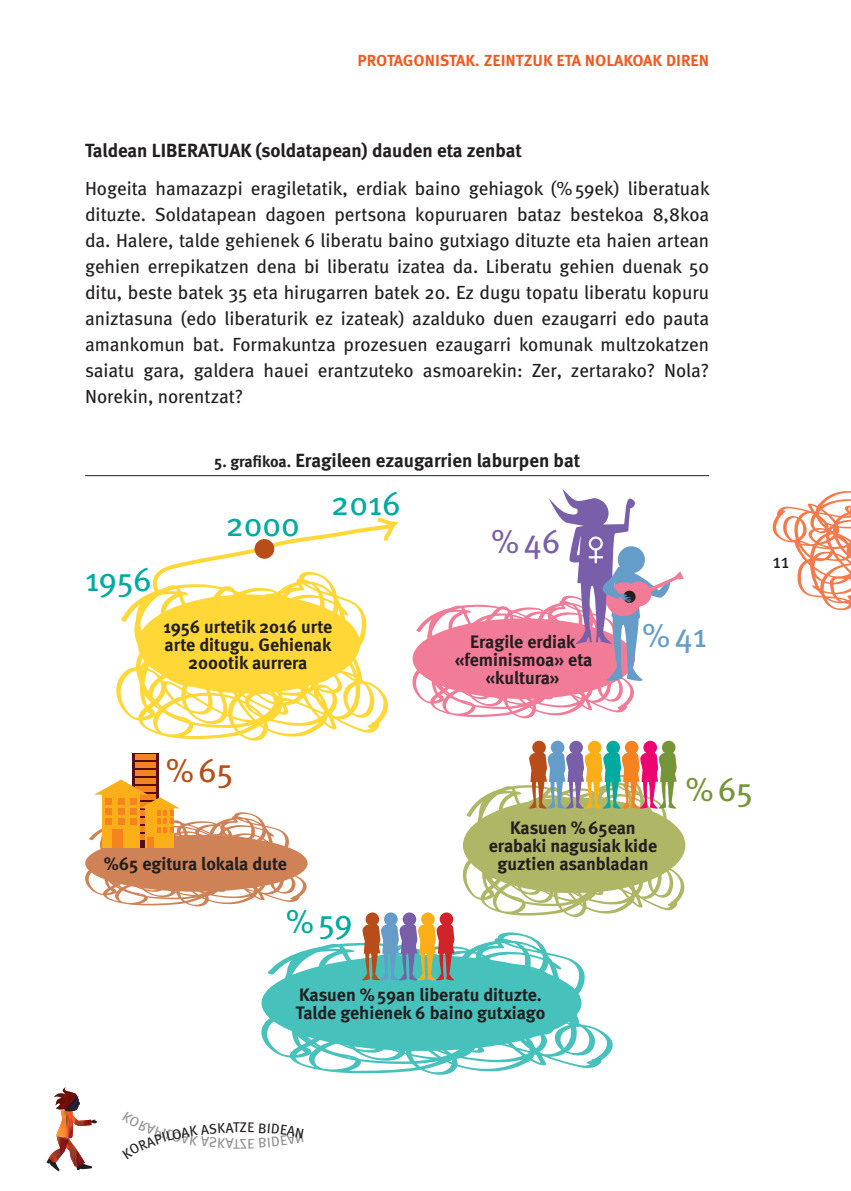
<style>
.page{position:relative;width:851px;height:1191px;background:#fff}
.page>*{position:absolute;margin:0;border:0;box-sizing:border-box;transform-origin:0 0}
.Izenburu00{font:33.2px "Meta";color:#00aaa0}
.Izenburu00-2{font:33.2px "Meta";color:#b94d19}
.Izenburu00-3{font:33.2px "Meta";color:#795fa9}
.Izenburu00-4{font:33.2px "Meta";color:#659cc8}
.Izenburu00-5{font:33.2px "Meta";color:#769539}
.t1{font:20px "Meta Book Caps";color:#231f20}
.Testua{font:19px/26px "Meta";color:#231f20;text-align:justify}
.Izenburu01{font:700 19px "Meta";color:#231f20}
.Grafiko_izenburua{font:700 19px "Meta";color:#231f20}
.Grafikoak_txt{font:700 18px/18px "Meta";color:#231f20;text-align:center}
.t2{font:16px "Meta Bold Caps";color:#f15921}
.t3{font:14px "Meta Book Caps";color:#231f20}
.s1{font-size:16px}
</style>
<div class="page">
<svg style="left:772px;top:491px;width:78px;height:119px"></svg>
<img style="left:46px;top:1087px;width:51px;height:84px">
<img style="left:70px;top:1113px;width:22px;height:13px">
<hr style="left:85px;top:475px;width:624px;height:1px;background:#231f20">
<svg style="left:116px;top:594px;width:272px;height:147px"></svg>
<div style="left:138px;top:594px;width:222px;height:99px;background:#ffd838;border-radius:50%"></div>
<svg style="left:148px;top:517px;width:251px;height:113px"></svg>
<div style="left:254px;top:539px;width:20px;height:20px;background:#b94d19;border-radius:50%"></div>
<div style="left:132px;top:752px;width:27px;height:95px;background:#570c18"></div>
<div style="left:136px;top:754px;width:20px;height:6px;background:#f58420"></div>
<div style="left:136px;top:762px;width:20px;height:6px;background:#f58420"></div>
<div style="left:136px;top:770px;width:20px;height:6px;background:#f58420"></div>
<div style="left:136px;top:778px;width:20px;height:5px;background:#f58420"></div>
<svg style="left:85px;top:779px;width:223px;height:127px"></svg>
<svg style="left:412px;top:488px;width:271px;height:230px"></svg>
<div style="left:532px;top:740px;width:14px;height:14px;background:#b94d19;border-radius:50%"></div>
<div style="left:550px;top:740px;width:14px;height:14px;background:#659cc8;border-radius:50%"></div>
<div style="left:569px;top:740px;width:14px;height:14px;background:#795fa9;border-radius:50%"></div>
<div style="left:587px;top:740px;width:14px;height:14px;background:#faaf18;border-radius:50%"></div>
<div style="left:606px;top:740px;width:14px;height:14px;background:#00aaa0;border-radius:50%"></div>
<div style="left:624px;top:740px;width:14px;height:14px;background:#f58420;border-radius:50%"></div>
<div style="left:643px;top:740px;width:14px;height:14px;background:#ec0570;border-radius:50%"></div>
<div style="left:661px;top:740px;width:14px;height:14px;background:#769539;border-radius:50%"></div>
<svg style="left:462px;top:752px;width:224px;height:165px"></svg>
<svg style="left:261px;top:932px;width:352px;height:142px"></svg>
<div style="left:261px;top:955px;width:320px;height:96px;background:#47c1bb;border-radius:50%"></div>
<div style="left:365px;top:912px;width:14px;height:14px;background:#b94d19;border-radius:50%"></div>
<div style="left:384px;top:912px;width:13px;height:14px;background:#659cc8;border-radius:50%"></div>
<div style="left:402px;top:912px;width:14px;height:14px;background:#795fa9;border-radius:50%"></div>
<div style="left:421px;top:912px;width:13px;height:14px;background:#faaf18;border-radius:50%"></div>
<div style="left:439px;top:912px;width:14px;height:14px;background:#d1232a;border-radius:50%"></div>
<svg style="left:361px;top:924px;width:94px;height:56px"></svg>
<p class="t2" style="left:357px;top:51px;width:353px">PROTAGONISTAK. ZEINTZUK ETA NOLAKOAK DIREN</p>
<p class="Izenburu01" style="left:85px;top:139px;width:438px">Taldean LIBERATUAK (soldatapean) dauden eta zenbat</p>
<p class="Testua" style="left:85px;top:175px;width:626px">Hogeita hamazazpi eragiletatik, erdiak baino gehiagok (%59ek) liberatuak dituzte. Soldatapean dagoen pertsona kopuruaren bataz bestekoa 8,8koa da. Halere, talde gehienek 6 liberatu baino gutxiago dituzte eta haien artean gehien errepikatzen dena bi liberatu izatea da. Liberatu gehien duenak 50 ditu, beste batek 35 eta hirugarren batek 20. Ez dugu topatu liberatu kopuru aniztasuna (edo liberaturik ez izateak) azalduko duen ezaugarri edo pauta amankomun bat. Formakuntza prozesuen ezaugarri komunak multzokatzen saiatu gara, galdera hauei erantzuteko asmoarekin: Zer, zertarako? Nola?<br>Norekin, norentzat?</p>
<p class="Grafiko_izenburua" style="left:214px;top:449px;width:367px"><span class="s1">5. grafikoa.</span> Eragileen ezaugarrien laburpen bat</p>
<p class="Izenburu00" style="left:85px;top:560px;width:68px">1956</p>
<p class="Izenburu00" style="left:226px;top:504px;width:76px">2000</p>
<p class="Izenburu00" style="left:331px;top:483px;width:71px">2016</p>
<p class="Grafikoak_txt" style="left:163px;top:617px;width:170px">1956 urtetik 2016 urte arte ditugu. Gehienak<br>2000tik aurrera</p>
<p class="Izenburu00-3" style="left:491px;top:521px;width:71px">%46</p>
<p class="Grafikoak_txt" style="left:454px;top:632px;width:139px">Eragile erdiak «feminismoa» eta «kultura»</p>
<p class="Izenburu00-4" style="left:642px;top:616px;width:66px">%41</p>
<p class="t1" style="left:772px;top:549px;width:18px">11</p>
<p class="Izenburu00-2" style="left:166px;top:751px;width:69px">%65</p>
<p class="Grafikoak_txt" style="left:104px;top:855px;width:185px">%65 egitura lokala dute</p>
<p class="Izenburu00" style="left:286px;top:901px;width:68px">%59</p>
<p class="Grafikoak_txt" style="left:488px;top:819px;width:170px">Kasuen %65ean erabaki nagusiak kide guztien asanbladan</p>
<p class="Grafikoak_txt" style="left:296px;top:985px;width:251px;text-align:left">Kasuen %59an liberatu dituzte.<br>Talde gehienek 6 baino gutxiago</p>
<p class="Izenburu00-5" style="left:685px;top:770px;width:69px">%65</p>
<p class="t3" style="left:239px;top:1119px;width:9px">Z</p>
</div>
